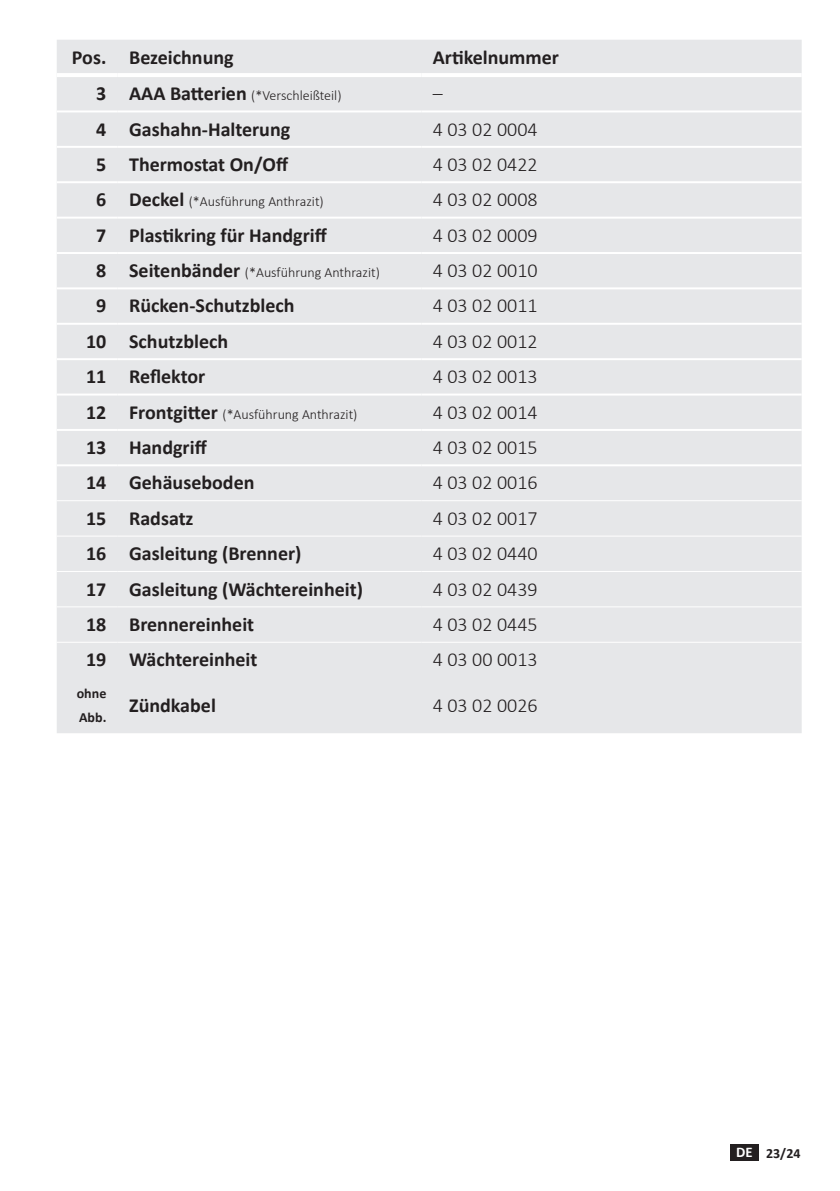
<style>
.page{position:relative;width:840px;height:1191px;background:#fff}
.page>*{position:absolute;margin:0;border:0;box-sizing:border-box;transform-origin:0 0}
.t1{font:700 20px "Calibri";color:#231f20}
.t2{font:300 20px "Calibri";color:#231f20}
.t3{font:300 14px "Calibri";color:#231f20}
.t4{font:700 14px/24px "Calibri";color:#231f20}
.s1{font-weight:700;font-size:20px}
.s2{font-size:14.8px;color:#fff}
</style>
<div class="page">
<div style="left:729px;top:1144px;width:29px;height:16px;background:#231f20"></div>
<div style="left:57px;top:40px;width:744px;height:693px;background:#e6e7e9"></div>
<hr style="left:57px;top:500px;width:61px;height:1px;background:#fff">
<hr style="left:118px;top:500px;width:303px;height:1px;background:#fff">
<hr style="left:421px;top:500px;width:380px;height:1px;background:#fff">
<hr style="left:57px;top:535px;width:61px;height:1px;background:#fff">
<hr style="left:118px;top:535px;width:303px;height:1px;background:#fff">
<hr style="left:421px;top:535px;width:380px;height:1px;background:#fff">
<hr style="left:57px;top:571px;width:61px;height:1px;background:#fff">
<hr style="left:118px;top:571px;width:303px;height:1px;background:#fff">
<hr style="left:421px;top:571px;width:380px;height:1px;background:#fff">
<hr style="left:57px;top:606px;width:61px;height:1px;background:#fff">
<hr style="left:118px;top:606px;width:303px;height:1px;background:#fff">
<hr style="left:421px;top:606px;width:380px;height:1px;background:#fff">
<hr style="left:57px;top:642px;width:61px;height:1px;background:#fff">
<hr style="left:118px;top:642px;width:303px;height:1px;background:#fff">
<hr style="left:421px;top:642px;width:380px;height:1px;background:#fff">
<hr style="left:57px;top:73px;width:61px;height:4px;background:#fff">
<hr style="left:118px;top:73px;width:303px;height:4px;background:#fff">
<hr style="left:421px;top:73px;width:380px;height:4px;background:#fff">
<hr style="left:57px;top:110px;width:61px;height:2px;background:#fff">
<hr style="left:118px;top:110px;width:303px;height:2px;background:#fff">
<hr style="left:421px;top:110px;width:380px;height:2px;background:#fff">
<hr style="left:57px;top:146px;width:61px;height:2px;background:#fff">
<hr style="left:118px;top:146px;width:303px;height:2px;background:#fff">
<hr style="left:421px;top:146px;width:380px;height:2px;background:#fff">
<hr style="left:57px;top:181px;width:61px;height:2px;background:#fff">
<hr style="left:118px;top:181px;width:303px;height:2px;background:#fff">
<hr style="left:421px;top:181px;width:380px;height:2px;background:#fff">
<hr style="left:57px;top:217px;width:61px;height:2px;background:#fff">
<hr style="left:118px;top:217px;width:303px;height:2px;background:#fff">
<hr style="left:421px;top:217px;width:380px;height:2px;background:#fff">
<hr style="left:57px;top:252px;width:61px;height:2px;background:#fff">
<hr style="left:118px;top:252px;width:303px;height:2px;background:#fff">
<hr style="left:421px;top:252px;width:380px;height:2px;background:#fff">
<hr style="left:57px;top:358px;width:61px;height:2px;background:#fff">
<hr style="left:118px;top:358px;width:303px;height:2px;background:#fff">
<hr style="left:421px;top:358px;width:380px;height:2px;background:#fff">
<hr style="left:57px;top:393px;width:61px;height:2px;background:#fff">
<hr style="left:118px;top:393px;width:303px;height:2px;background:#fff">
<hr style="left:421px;top:393px;width:380px;height:2px;background:#fff">
<hr style="left:57px;top:429px;width:61px;height:2px;background:#fff">
<hr style="left:118px;top:429px;width:303px;height:2px;background:#fff">
<hr style="left:421px;top:429px;width:380px;height:2px;background:#fff">
<hr style="left:57px;top:464px;width:61px;height:2px;background:#fff">
<hr style="left:118px;top:464px;width:303px;height:2px;background:#fff">
<hr style="left:421px;top:464px;width:380px;height:2px;background:#fff">
<hr style="left:57px;top:287px;width:61px;height:2px;background:#fff">
<hr style="left:118px;top:287px;width:303px;height:2px;background:#fff">
<hr style="left:421px;top:287px;width:380px;height:2px;background:#fff">
<hr style="left:57px;top:323px;width:61px;height:2px;background:#fff">
<hr style="left:118px;top:323px;width:303px;height:2px;background:#fff">
<hr style="left:421px;top:323px;width:380px;height:2px;background:#fff">
<p class="t1" style="left:72px;top:43px;width:163px">Pos. Bezeichnung</p>
<p class="t1" style="left:432px;top:43px;width:128px">Artikelnummer</p>
<p class="t3" style="left:96px;top:87px;width:247px"><span class="s1">3 AAA Batterien</span> (*Verschleißteil)</p>
<p class="t2" style="left:432px;top:81px;width:11px">–</p>
<p class="t1" style="left:96px;top:115px;width:195px">4 Gashahn-Halterung</p>
<p class="t2" style="left:432px;top:116px;width:106px">4 03 02 0004</p>
<p class="t1" style="left:96px;top:150px;width:193px">5 Thermostat On/Off</p>
<p class="t2" style="left:432px;top:152px;width:106px">4 03 02 0422</p>
<p class="t3" style="left:96px;top:193px;width:229px"><span class="s1">6 Deckel</span> (*Ausführung Anthrazit)</p>
<p class="t2" style="left:432px;top:187px;width:106px">4 03 02 0008</p>
<p class="t1" style="left:96px;top:221px;width:232px">7 Plastikring für Handgriff</p>
<p class="t2" style="left:432px;top:223px;width:106px">4 03 02 0009</p>
<p class="t3" style="left:96px;top:264px;width:285px"><span class="s1">8 Seitenbänder</span> (*Ausführung Anthrazit)</p>
<p class="t2" style="left:432px;top:258px;width:106px">4 03 02 0010</p>
<p class="t1" style="left:96px;top:292px;width:200px">9 Rücken-Schutzblech</p>
<p class="t2" style="left:432px;top:293px;width:106px">4 03 02 0011</p>
<p class="t1" style="left:86px;top:327px;width:143px">10 Schutzblech</p>
<p class="t2" style="left:432px;top:329px;width:106px">4 03 02 0012</p>
<p class="t1" style="left:86px;top:362px;width:121px">11 Reflektor</p>
<p class="t2" style="left:432px;top:364px;width:106px">4 03 02 0013</p>
<p class="t3" style="left:86px;top:405px;width:273px"><span class="s1">12 Frontgitter</span> (*Ausführung Anthrazit)</p>
<p class="t2" style="left:432px;top:399px;width:106px">4 03 02 0014</p>
<p class="t1" style="left:86px;top:433px;width:122px">13 Handgriff</p>
<p class="t2" style="left:432px;top:435px;width:106px">4 03 02 0015</p>
<p class="t1" style="left:86px;top:468px;width:170px">14 Gehäuseboden</p>
<p class="t2" style="left:432px;top:470px;width:106px">4 03 02 0016</p>
<p class="t1" style="left:86px;top:504px;width:109px">15 Radsatz</p>
<p class="t2" style="left:432px;top:506px;width:106px">4 03 02 0017</p>
<p class="t1" style="left:86px;top:539px;width:217px">16 Gasleitung (Brenner)</p>
<p class="t2" style="left:432px;top:541px;width:106px">4 03 02 0440</p>
<p class="t1" style="left:86px;top:575px;width:278px">17 Gasleitung (Wächtereinheit)</p>
<p class="t2" style="left:432px;top:576px;width:106px">4 03 02 0439</p>
<p class="t1" style="left:86px;top:610px;width:169px">18 Brennereinheit</p>
<p class="t2" style="left:432px;top:612px;width:106px">4 03 02 0445</p>
<p class="t1" style="left:86px;top:645px;width:173px">19 Wächtereinheit</p>
<p class="t2" style="left:432px;top:647px;width:106px">4 03 00 0013</p>
<p class="t4" style="left:77px;top:681px;width:31px">ohne<br>Abb.</p>
<p class="t1" style="left:129px;top:691px;width:88px">Zündkabel</p>
<p class="t2" style="left:432px;top:692px;width:106px">4 03 02 0026</p>
<p class="t4" style="left:735px;top:1140px;width:66px"><span class="s2">DE</span> 23/24</p>
</div>
